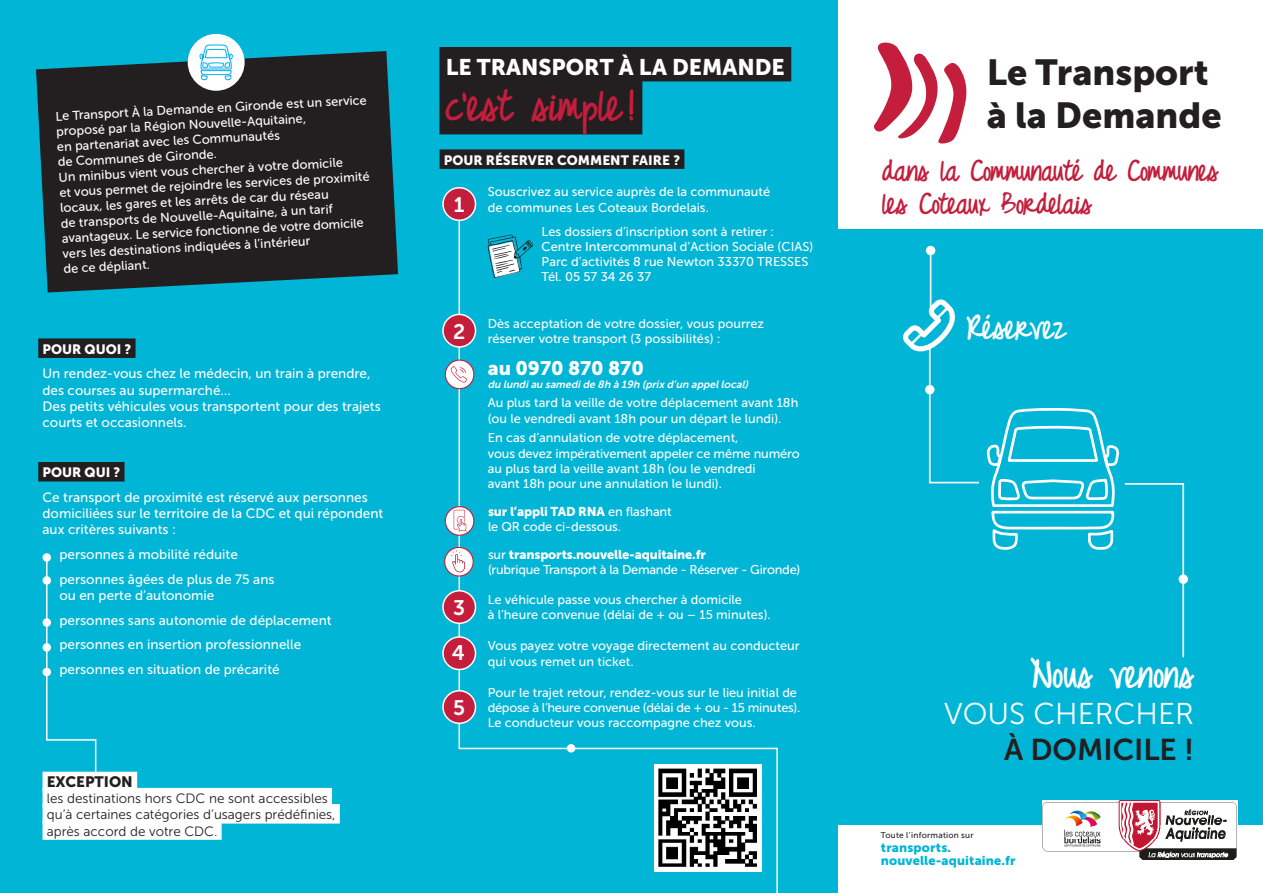
<style>
.page{position:relative;width:1263px;height:893px;background:#fff}
.page>*{position:absolute;margin:0;border:0;box-sizing:border-box;transform-origin:0 0}
.numero_pointer_carte{font:700 40.5px "Just Realize";color:#c41e3c}
.numero_pointer_carte-2{font:36px/43.2px "Museo Sans 900";color:#231f20}
.t1{font:700 36px "Just Realize";color:#fff}
.t2{font:30px "Museo Sans 300";color:#fff}
.numero_pointer_carte-3{font:30px "Museo Sans 700";color:#231f20}
.numero_pointer_carte-4{font:700 30px "Just Realize";color:#fff}
.numero_pointer_carte-5{font:700 27px/32.4px "Just Realize";letter-spacing:-.02em;color:#c41e3c}
.numero_pointer_carte-6{font:22.5px "Museo Sans 900";color:#fff}
.t3{font:21px "Museo Sans 700";color:#fff}
.t4{font:19.5px "Museo Sans 900";color:#fff}
.t5{font:15px "Museo Sans 900";color:#231f20}
.t6{font:13.5px/16.2px "Museo Sans 500";color:#fff}
.t7{font:13.5px "Museo Sans 300";color:#231f20}
.numero_pointer_carte-7{font:13.5px "Museo Sans 900";color:#fff}
.t8{font:12.75px/15.3px "Museo Sans 500";color:#fff}
.t9{font:12.75px/15.3px "Museo Sans 500";letter-spacing:-.02em;color:#fff}
.t10{font:12.75px/13.5px "Museo Sans 900";letter-spacing:.01em;color:#00b5d6}
.t11{font:italic 10.5px "Museo Sans 700";color:#fff}
.t12{font:8.25px "Museo Sans 500";letter-spacing:.03em;color:#231f20}
.s1{font-family:"Museo Sans 900"}
</style>
<div class="page">
<div style="left:0;top:0;width:838px;height:893px;background:#00b5d6"></div>
<div style="left:439px;top:47px;width:352px;height:34px;background:#231f20"></div>
<div style="left:439px;top:80px;width:203px;height:54px;background:#231f20"></div>
<svg style="left:36px;top:51px;width:362px;height:241px;background:#1f2d32"></svg>
<div style="left:188px;top:34px;width:57px;height:57px;background:#fff;border-radius:50%"></div>
<svg style="left:199px;top:44px;width:34px;height:37px"></svg>
<div style="left:43px;top:772px;width:94px;height:19px;background:#fff"></div>
<div style="left:43px;top:788px;width:289px;height:19px;background:#fff"></div>
<div style="left:43px;top:804px;width:297px;height:20px;background:#fff"></div>
<div style="left:43px;top:820px;width:179px;height:20px;background:#fff"></div>
<div style="left:38px;top:338px;width:98px;height:20px;background:#231f20"></div>
<div style="left:38px;top:462px;width:87px;height:19px;background:#231f20"></div>
<svg style="left:43px;top:553px;width:8px;height:9px"></svg>
<div style="left:43px;top:576px;width:8px;height:9px;background:#fff;border-radius:50%"></div>
<div style="left:43px;top:618px;width:8px;height:9px;background:#fff;border-radius:50%"></div>
<div style="left:43px;top:643px;width:8px;height:9px;background:#fff;border-radius:50%"></div>
<div style="left:43px;top:668px;width:8px;height:8px;background:#fff;border-radius:50%"></div>
<svg style="left:45px;top:556px;width:52px;height:216px"></svg>
<hr style="left:458px;top:220px;width:2px;height:112px;background:#fff">
<hr style="left:458px;top:344px;width:2px;height:256px;background:#fff">
<svg style="left:458px;top:624px;width:2px;height:12px"></svg>
<hr style="left:458px;top:670px;width:2px;height:21px;background:#fff">
<svg style="left:458px;top:708px;width:320px;height:185px"></svg>
<div style="left:440px;top:149px;width:244px;height:20px;background:#231f20"></div>
<div style="left:443px;top:188px;width:32px;height:32px;background:#c41e3c;border-radius:50%"></div>
<div style="left:442px;top:187px;width:34px;height:34px;border:2px solid #fff;border-radius:50%"></div>
<div style="left:443px;top:314px;width:32px;height:33px;background:#c41e3c;border-radius:50%"></div>
<div style="left:442px;top:314px;width:34px;height:34px;border:2px solid #fff;border-radius:50%"></div>
<div style="left:443px;top:591px;width:32px;height:32px;background:#c41e3c;border-radius:50%"></div>
<div style="left:442px;top:590px;width:34px;height:34px;border:2px solid #fff;border-radius:50%"></div>
<div style="left:443px;top:637px;width:32px;height:32px;background:#c41e3c;border-radius:50%"></div>
<div style="left:442px;top:636px;width:34px;height:34px;border:2px solid #fff;border-radius:50%"></div>
<div style="left:443px;top:691px;width:32px;height:32px;background:#c41e3c;border-radius:50%"></div>
<div style="left:442px;top:690px;width:34px;height:34px;border:2px solid #fff;border-radius:50%"></div>
<svg style="left:488px;top:234px;width:45px;height:44px"></svg>
<div style="left:837px;top:230px;width:426px;height:595px;background:#00b5d6"></div>
<svg style="left:1124px;top:483px;width:61px;height:175px"></svg>
<hr style="left:930px;top:247px;width:1px;height:62px;background:#fff">
<div style="left:926px;top:246px;width:9px;height:9px;background:#fff;border-radius:50%"></div>
<div style="left:1178px;top:574px;width:10px;height:10px;background:#fff;border-radius:50%"></div>
<svg style="left:903px;top:299px;width:76px;height:185px"></svg>
<svg style="left:986px;top:408px;width:133px;height:142px"></svg>
<img style="left:1042px;top:800px;width:196px;height:60px">
<img style="left:1060px;top:807px;width:45px;height:42px">
<svg style="left:874px;top:42px;width:93px;height:102px"></svg>
<svg style="left:445px;top:507px;width:29px;height:28px"></svg>
<div style="left:445px;top:506px;width:29px;height:30px;border:1px solid #c41e3c;border-radius:50%"></div>
<svg style="left:454px;top:510px;width:13px;height:22px"></svg>
<svg style="left:445px;top:360px;width:29px;height:29px"></svg>
<div style="left:445px;top:360px;width:29px;height:29px;border:1px solid #c41e3c;border-radius:50%"></div>
<svg style="left:451px;top:366px;width:16px;height:17px"></svg>
<img style="left:654px;top:764px;width:107px;height:107px">
<svg style="left:445px;top:547px;width:28px;height:29px"></svg>
<div style="left:444px;top:547px;width:30px;height:30px;border:1px solid #c31f3d;border-radius:50%"></div>
<svg style="left:451px;top:550px;width:14px;height:23px"></svg>
<p class="numero_pointer_carte-6" style="left:446px;top:54px;width:340px">LE TRANSPORT À LA DEMANDE</p>
<p class="t8" style="left:55px;top:109px;width:313px;rotate:-3deg">Le Transport À la Demande en Gironde est un service</p>
<p class="numero_pointer_carte" style="left:446px;top:84px;width:191px">c’est simple!</p>
<p class="t8" style="left:56px;top:124px;width:252px;rotate:-3deg">proposé par la Région Nouvelle-Aquitaine, en partenariat avec les Communautés<br>de Communes de Gironde.</p>
<p class="numero_pointer_carte-7" style="left:444px;top:152px;width:238px">POUR RÉSERVER COMMENT FAIRE ?</p>
<p class="t3" style="left:454px;top:193px;width:12px">1</p>
<p class="t8" style="left:58px;top:170px;width:312px;rotate:-3deg">Un minibus vient vous chercher à votre domicile<br>et vous permet de rejoindre les services de proximité locaux, les gares et les arrêts de car du réseau<br>de transports de Nouvelle-Aquitaine, à un tarif avantageux. Le service fonctionne de votre domicile vers les destinations indiquées à l’intérieur<br>de ce dépliant.</p>
<p class="t8" style="left:488px;top:184px;width:284px">Souscrivez au service auprès de la communauté de communes Les Coteaux Bordelais.</p>
<p class="t8" style="left:542px;top:223px;width:273px">Les dossiers d’inscription sont à retirer :<br>Centre Intercommunal d’Action Sociale (CIAS)<br>Parc d’activités 8 rue Newton 33370 TRESSES Tél. 05 57 34 26 37</p>
<p class="t8" style="left:488px;top:316px;width:278px">Dès acceptation de votre dossier, vous pourrez réserver votre transport (3 possibilités) :</p>
<p class="t4" style="left:488px;top:357px;width:158px">au 0970 870 870</p>
<p class="t11" style="left:488px;top:378px;width:264px">du lundiau samedide 8 h à 19 h (prix d’un appellocal)</p>
<p class="t8" style="left:488px;top:395px;width:312px">Au plus tard la veille de votre déplacement avant 18 h (ou le vendredi avant 18 h pour un départ le lundi).</p>
<p class="t8" style="left:488px;top:430px;width:313px">En cas d’annulation de votre déplacement,<br>vous devez impérativement appeler ce même numéro au plus tard la veille avant 18 h (ou le vendredi<br>avant 18 h pour une annulation le lundi).</p>
<p class="t3" style="left:453px;top:320px;width:14px">2</p>
<p class="numero_pointer_carte-7" style="left:43px;top:341px;width:90px">POUR QUOI ?</p>
<p class="t6" style="left:43px;top:366px;width:329px">Un rendez-vous chez le médecin, un train à prendre, des courses au supermarché…</p>
<p class="t6" style="left:43px;top:398px;width:340px">Des petits véhicules vous transportent pour des trajets courts et occasionnels.</p>
<p class="numero_pointer_carte-7" style="left:43px;top:465px;width:79px">POUR QUI ?</p>
<p class="t6" style="left:43px;top:489px;width:342px">Ce transport de proximité est réservé aux personnes domiciliées sur le territoire de la CDC et qui répondent aux critères suivants :</p>
<p class="t6" style="left:60px;top:546px;width:180px">personnes à mobilité réduite</p>
<p class="t6" style="left:60px;top:571px;width:217px">personnes âgées de plus de 75 ans ou en perte d’autonomie</p>
<p class="t6" style="left:60px;top:612px;width:274px">personnes sans autonomie de déplacement</p>
<p class="t6" style="left:60px;top:637px;width:243px">personnes en insertion professionnelle</p>
<p class="t6" style="left:60px;top:661px;width:222px">personnes en situation de précarité</p>
<p class="t8" style="left:488px;top:504px;width:185px"><span class="s1">sur l’appli TAD RNA</span> en flashant le QR code ci-dessous.</p>
<p class="t9" style="left:488px;top:547px;width:314px">sur <span class="s1">transports.nouvelle-aquitaine.fr<br></span>(rubrique Transport à la Demande - Réserver - Gironde)</p>
<p class="t8" style="left:488px;top:592px;width:284px">Le véhicule passe vous chercher à domicile<br>à l’heure convenue (délai de + ou – 15 minutes).</p>
<p class="t8" style="left:488px;top:638px;width:313px">Vous payez votre voyage directement au conducteur qui vous remet un ticket.</p>
<p class="t8" style="left:488px;top:684px;width:314px">Pour le trajet retour, rendez-vous sur le lieu initial de dépose à l’heure convenue (délai de + ou - 15 minutes).</p>
<p class="t8" style="left:488px;top:715px;width:269px">Le conducteur vous raccompagne chez vous.</p>
<p class="t3" style="left:453px;top:596px;width:14px">3</p>
<p class="t3" style="left:452px;top:641px;width:15px">4</p>
<p class="t3" style="left:453px;top:696px;width:13px">5</p>
<p class="t5" style="left:47px;top:773px;width:88px">EXCEPTION</p>
<p class="t7" style="left:47px;top:791px;width:282px">les destinations hors CDC ne sont accessibles</p>
<p class="t7" style="left:47px;top:807px;width:290px">qu’à certaines catégories d’usagers prédéfinies,</p>
<p class="t7" style="left:47px;top:824px;width:172px">après accord de votre CDC.</p>
<p class="numero_pointer_carte-2" style="left:987px;top:51px;width:236px">Le Transport à la Demande</p>
<p class="numero_pointer_carte-5" style="left:882px;top:156px;width:338px">dans la Communauté de Communes les Coteaux Bordelais</p>
<p class="numero_pointer_carte-4" style="left:966px;top:311px;width:101px">Réservez</p>
<p class="t1" style="left:1031px;top:654px;width:165px">Nous venons</p>
<p class="t2" style="left:944px;top:697px;width:251px">VOUS CHERCHER</p>
<p class="numero_pointer_carte-3" style="left:1004px;top:733px;width:191px">À DOMICILE !</p>
<p class="t12" style="left:881px;top:831px;width:94px">Toute l’information sur</p>
<p class="t10" style="left:881px;top:841px;width:136px">transports. nouvelle-aquitaine.fr</p>
</div>
